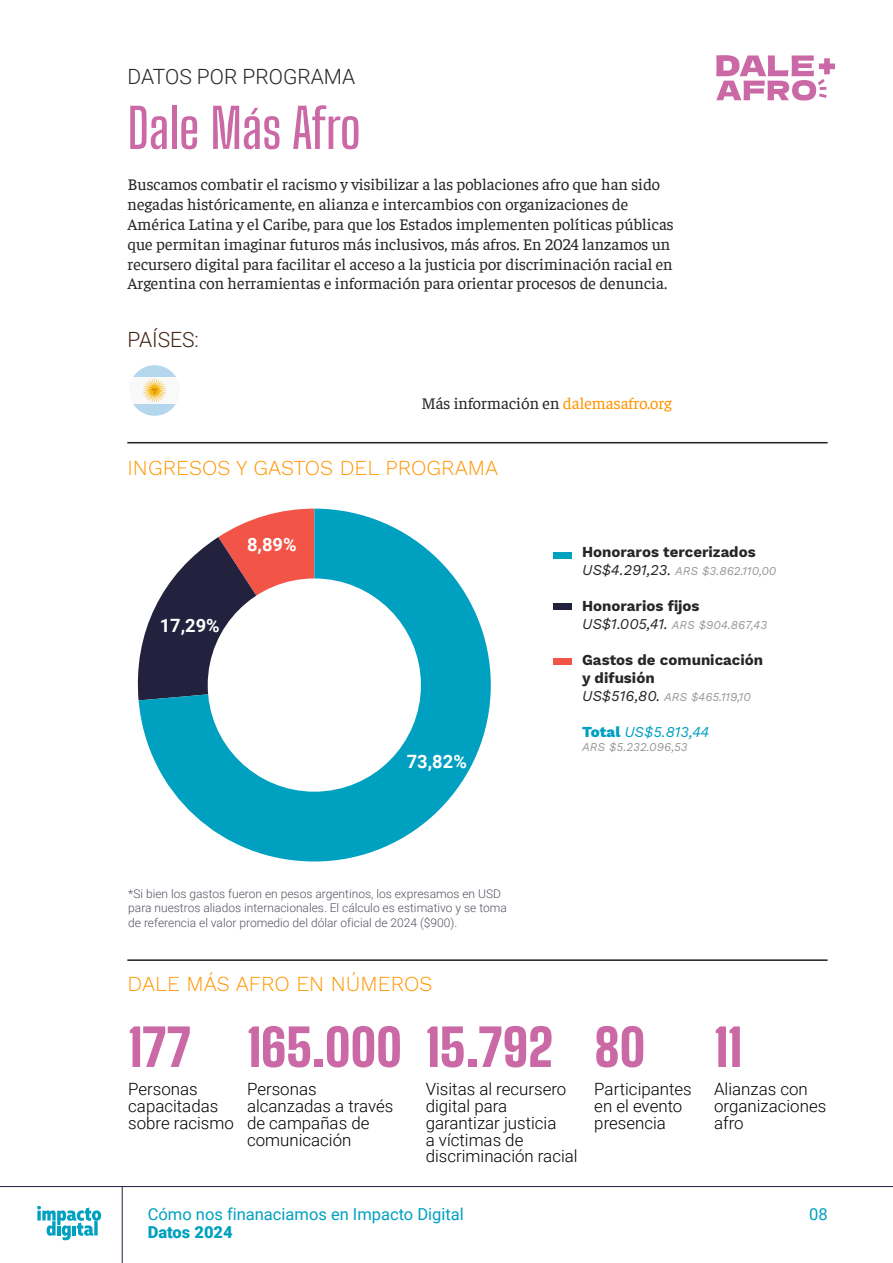
<style>
.page{position:relative;width:893px;height:1263px;background:#fff}
.page>*{position:absolute;margin:0;border:0;box-sizing:border-box;transform-origin:0 0}
.t1{font:100 54px "Big Shoulders Display";color:#ca69a5}
.t2{font:100 50.7px "Big Shoulders Display";color:#ca69a5}
.t3{font:300 21px "Work Sans";color:#ff9500}
.t4{font:300 21px "Roboto";color:#262626}
.t5{font:300 21px "Roboto";color:#412312}
.t6{font:700 18.3px "Roboto";color:#fff}
.t7{font:300 16.95px/17px "Roboto";color:#000}
.t8{font:16.5px/19.8px "Faustina";color:#262626}
.t9{font:16.5px "Roboto";color:#00a0c0}
.t10{font:900 16.5px "Roboto";color:#00a0c0}
.t11{font:700 15px/18px "Work Sans";color:#262626}
.t12{font:italic 15px "Work Sans";color:#00a0c0}
.t13{font:300 12px/14.4px "Roboto";color:#545360}
.t14{font:italic 12px "Work Sans";color:#999}
.s1{color:#ff9500}
.s2{font-size:15px;color:#262626}
.s3{font-weight:800;font-style:normal}
</style>
<div class="page">
<svg style="left:139px;top:509px;width:352px;height:352px;fill:#00a0c0"></svg>
<div style="left:208px;top:578px;width:213px;height:214px;background:#fff;border-radius:50%"></div>
<div style="left:554px;top:553px;width:18px;height:6px;background:#00a0c0"></div>
<div style="left:554px;top:603px;width:18px;height:7px;background:#22213e"></div>
<div style="left:554px;top:658px;width:18px;height:7px;background:#f25547"></div>
<hr style="left:127px;top:442px;width:701px;height:1px;background:#262626">
<hr style="left:127px;top:959px;width:701px;height:2px;background:#262626">
<svg style="left:37px;top:1206px;width:64px;height:34px"></svg>
<svg style="left:716px;top:55px;width:119px;height:46px"></svg>
<hr style="left:0;top:1186px;width:893px;height:1px;background:#22213e">
<hr style="left:122px;top:1186px;width:1px;height:77px;background:#22213e">
<p class="t4" style="left:128px;top:67px;width:229px">DATOS POR PROGRAMA</p>
<h1 class="t1" style="left:128px;top:105px;width:235px">Dale Más Afro</h1>
<p class="t8" style="left:128px;top:176px;width:548px">Buscamos combatir el racismo y visibilizar a las poblaciones afro que han sido negadas históricamente, en alianza e intercambios con organizaciones de América Latina y el Caribe, para que los Estados implementen políticas públicas que permitan imaginar futuros más inclusivos, más afros. En 2024 lanzamos un recursero digital para facilitar el acceso a la justicia por discriminación racial en Argentina con herramientas e información para orientar procesos de denuncia.</p>
<p class="t5" style="left:128px;top:330px;width:73px">PAÍSES:</p>
<p class="t8" style="left:421px;top:395px;width:252px">Más información en <span class="s1">dalemasafro.org</span></p>
<p class="t3" style="left:128px;top:455px;width:372px">INGRESOS Y GASTOS DEL PROGRAMA</p>
<p class="t6" style="left:160px;top:618px;width:62px">17,29%</p>
<p class="t6" style="left:247px;top:537px;width:51px">8,89%</p>
<p class="t6" style="left:407px;top:754px;width:62px">73,82%</p>
<p class="t13" style="left:128px;top:887px;width:380px">*Si bien los gastos fueron en pesos argentinos, los expresamos en USD para nuestros aliados internacionales. El cálculo es estimativo y se toma de referencia el valor promedio del dólar oficial de 2024 ($900).</p>
<p class="t11" style="left:582px;top:544px;width:175px">Honoraros tercerizados</p>
<p class="t14" style="left:582px;top:566px;width:196px"><span class="s2">US$4.291,23.</span> ARS $3.862.110,00</p>
<p class="t11" style="left:582px;top:598px;width:119px">Honorarios fijos</p>
<p class="t14" style="left:582px;top:620px;width:186px"><span class="s2">US$1.005,41.</span> ARS $904.867,43</p>
<p class="t11" style="left:582px;top:652px;width:182px">Gastos de comunicación y difusión</p>
<p class="t14" style="left:582px;top:692px;width:170px"><span class="s2">US$516,80.</span> ARS $465.119,10</p>
<p class="t12" style="left:582px;top:726px;width:129px"><span class="s3">Total</span> US$5.813,44</p>
<p class="t14" style="left:582px;top:742px;width:107px">ARS $5.232.096,53</p>
<p class="t3" style="left:128px;top:971px;width:306px">DALE MÁS AFRO EN NÚMEROS</p>
<h2 class="t2" style="left:128px;top:1020px;width:65px">177</h2>
<p class="t7" style="left:128px;top:1081px;width:107px">Personas capacitadas sobre racismo</p>
<h2 class="t2" style="left:247px;top:1020px;width:156px">165.000</h2>
<p class="t7" style="left:247px;top:1081px;width:148px">Personas alcanzadas a través de campañas de comunicación</p>
<h2 class="t2" style="left:426px;top:1020px;width:129px">15.792</h2>
<p class="t7" style="left:426px;top:1081px;width:153px">Visitas al recursero digital para garantizar justicia<br>a víctimas de discriminación racial</p>
<p class="t9" style="left:148px;top:1207px;width:318px">Cómo nos finanaciamos en Impacto Digital</p>
<p class="t10" style="left:148px;top:1225px;width:86px">Datos 2024</p>
<h2 class="t2" style="left:594px;top:1020px;width:53px">80</h2>
<p class="t7" style="left:594px;top:1081px;width:99px">Participantes en el evento presencia</p>
<h2 class="t2" style="left:714px;top:1020px;width:29px">11</h2>
<p class="t7" style="left:714px;top:1081px;width:114px">Alianzas con organizaciones afro</p>
<p class="t9" style="left:809px;top:1207px;width:20px">08</p>
</div>
